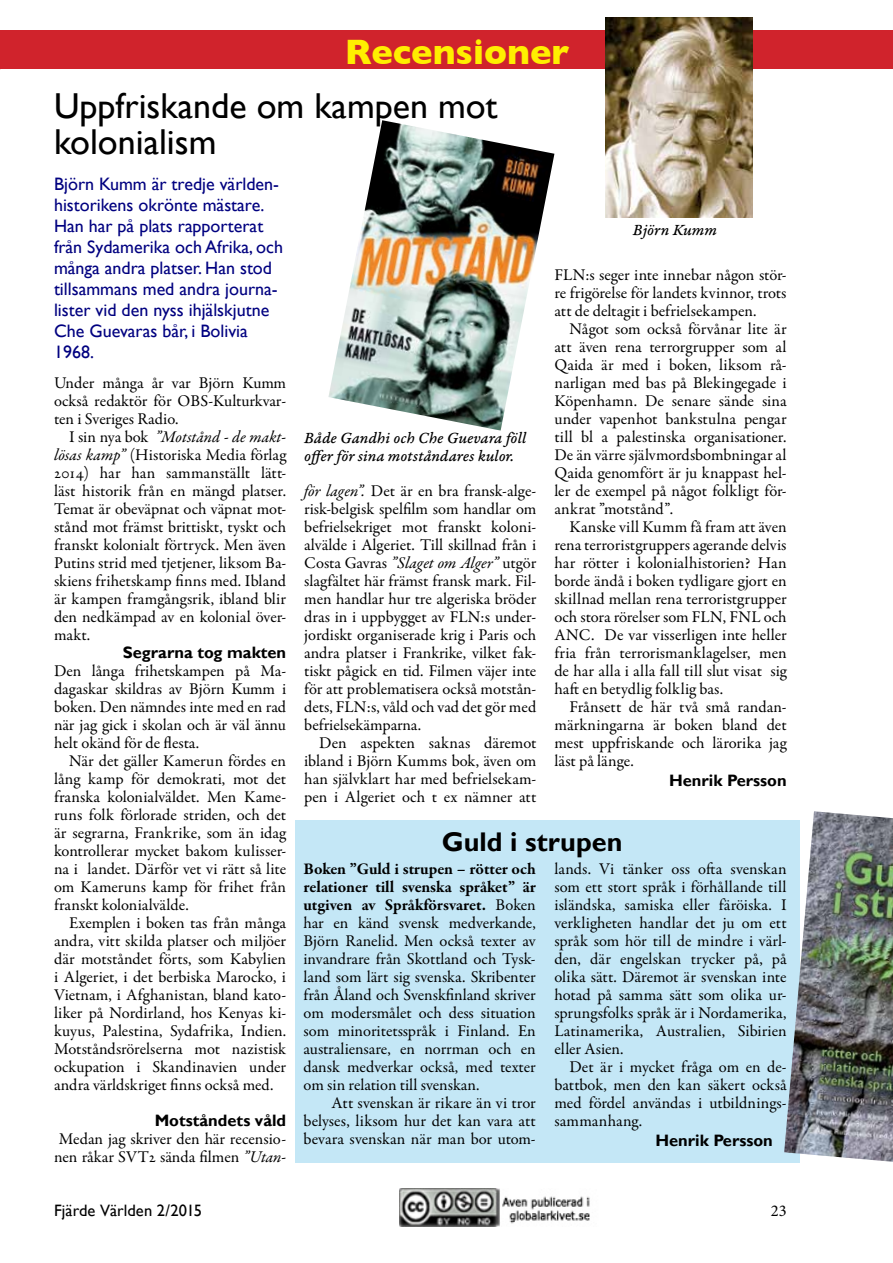
<style>
.page{position:relative;width:893px;height:1263px;background:#fff}
.page>*{position:absolute;margin:0;border:0;box-sizing:border-box;transform-origin:0 0}
.t1{font:36px/36px "Gill Sans";color:#000}
.t2{font:700 36px "Gill Sans";color:#ffef00}
.t3{font:700 27px "Gill Sans";letter-spacing:.005em;color:#000}
.t4{font:18px/21px "Gill Sans";color:#000080}
.t5{font:16.5px/18px "Garamond Premr Pro";color:#000;text-align:justify}
.t6{font:16.5px/18px "Garamond Premr Pro Med It Capt";color:#000}
.t7{font:700 16.5px "Gill Sans";color:#000}
.t8{font:16.5px "Gill Sans";letter-spacing:.005em;color:#000}
.t9{font:16.5px "Minion Pro";color:#000}
.s1{font-style:italic}
.s2{font-weight:700}
</style>
<div class="page">
<div style="left:295px;top:821px;width:504px;height:342px;background:#c4e7f6"></div>
<div style="left:0;top:30px;width:893px;height:39px;background:#d0232c"></div>
<img style="left:328px;top:120px;width:226px;height:311px">
<img style="left:606px;top:17px;width:146px;height:201px">
<img style="left:784px;top:811px;width:109px;height:351px">
<img style="left:400px;top:1188px;width:190px;height:39px">
<h1 class="t2" style="left:345px;top:31px;width:226px">Recensioner</h1>
<h1 class="t1" style="left:54px;top:88px;width:445px">Uppfriskande om kampen mot kolonialism</h1>
<p class="t4" style="left:54px;top:174px;width:231px">Björn Kumm är tredje världen&shy;historikens okrönte mästare.<br>Han har på plats rapporterat från Sydamerika och Afrika, och många andra platser. Han stod tillsammans med andra journa&shy;lister vid den nyss ihjälskjutne<br>Che Guevaras bår, i Bolivia<br>1968.</p>
<p class="t5" style="left:54px;top:374px;width:234px">Under många år var Björn Kumm också redaktör för OBS-Kulturkvar&shy;ten i Sveriges Radio.</p>
<p class="t5" style="left:54px;top:428px;width:234px;text-indent:15px">I sin nya bok <span class="s1">”Motstånd - de makt&shy;lösas kamp”</span> (Historiska Media förlag 2014) har han sammanställt lätt&shy;läst historik från en mängd platser.<br>Temat är obeväpnat och väpnat mot&shy;stånd mot främst brittiskt, tyskt och franskt kolonialt förtryck. Men även Putins strid med tjetjener, liksom Ba&shy;skiens frihetskamp finns med. Ibland är kampen framgångsrik, ibland blir den nedkämpad av en kolonial över&shy;makt.</p>
<p class="t7" style="left:123px;top:642px;width:165px">Segrarna tog makten</p>
<p class="t5" style="left:54px;top:662px;width:234px">Den långa frihetskampen på Ma&shy;dagaskar skildras av Björn Kumm i boken. Den nämndes inte med en rad när jag gick i skolan och är väl ännu helt okänd för de flesta.</p>
<p class="t5" style="left:54px;top:752px;width:234px;text-indent:15px">När det gäller Kamerun fördes en lång kamp för demokrati, mot det franska kolonialväldet. Men Kame&shy;runs folk förlorade striden, och det är segrarna, Frankrike, som än idag kontrollerar mycket bakom kulisser&shy;na i landet. Därför vet vi rätt så lite om Kameruns kamp för frihet från franskt kolonialvälde.</p>
<p class="t5" style="left:54px;top:914px;width:234px;text-indent:15px">Exemplen i boken tas från många andra, vitt skilda platser och miljöer där motståndet förts, som Kabylien i Algeriet, i det berbiska Marocko, i Vietnam, i Afghanistan, bland kato&shy;liker på Nordirland, hos Kenyas ki&shy;kuyus, Palestina, Sydafrika, Indien.<br>Motståndsrörelserna mot nazistisk ockupation i Skandinavien under andra världskriget finns också med.</p>
<p class="t7" style="left:155px;top:1110px;width:133px">Motståndets våld</p>
<p class="t5" style="left:54px;top:1130px;width:234px">Medan jag skriver den här recensio&shy;nen råkar SVT2 sända filmen <span class="s1">”Utan-</span></p>
<p class="t6" style="left:304px;top:429px;width:224px">Både Gandhi och Che Guevara föll offer för sina motståndares kulor.</p>
<p class="t5" style="left:304px;top:482px;width:234px"><span class="s1">för lagen”.</span> Det är en bra fransk-alge&shy;risk-belgisk spelfilm som handlar om befrielsekriget mot franskt koloni&shy;alvälde i Algeriet. Till skillnad från i Costa Gavras <span class="s1">”Slaget om Alger”</span> utgör slagfältet här främst fransk mark. Fil&shy;men handlar hur tre algeriska bröder dras in i uppbygget av FLN:s under&shy;jordiskt organiserade krig i Paris och andra platser i Frankrike, vilket fak&shy;tiskt pågick en tid. Filmen väjer inte för att problematisera också motstån&shy;dets, FLN:s, våld och vad det gör med befrielsekämparna.</p>
<p class="t5" style="left:304px;top:734px;width:234px;text-indent:15px">Den aspekten saknas däremot ibland i Björn Kumms bok, även om han självklart har med befrielsekam&shy;pen i Algeriet och t ex nämner att</p>
<p class="t6" style="left:633px;top:222px;width:86px">Björn Kumm</p>
<p class="t5" style="left:554px;top:266px;width:234px">FLN:s seger inte innebar någon stör&shy;re frigörelse för landets kvinnor, trots att de deltagit i befrielsekampen.</p>
<p class="t5" style="left:554px;top:320px;width:234px;text-indent:15px">Något som också förvånar lite är att även rena terrorgrupper som al Qaida är med i boken, liksom rå&shy;narligan med bas på Blekingegade i Köpenhamn. De senare sände sina under vapenhot bankstulna pengar till bl a palestinska organisationer.<br>De än värre självmordsbombningar al Qaida genomfört är ju knappast hel&shy;ler de exempel på något folkligt för&shy;ankrat ”motstånd”.</p>
<p class="t5" style="left:554px;top:518px;width:234px;text-indent:15px">Kanske vill Kumm få fram att även rena terroristgruppers agerande delvis har rötter i kolonialhistorien? Han borde ändå i boken tydligare gjort en skillnad mellan rena terroristgrupper och stora rörelser som FLN, FNL och ANC. De var visserligen inte heller fria från terrorismanklagelser, men de har alla i alla fall till slut visat sig haft en betydlig folklig bas.</p>
<p class="t5" style="left:554px;top:698px;width:234px;text-indent:15px">Frånsett de här två små randan&shy;märkningarna är boken bland det mest uppfriskande och lärorika jag läst på länge.</p>
<p class="t7" style="left:669px;top:770px;width:119px">Henrik Persson</p>
<h2 class="t3" style="left:442px;top:826px;width:182px">Guld i strupen</h2>
<p class="t5" style="left:304px;top:860px;width:234px"><span class="s2">Boken ”Guld i strupen – rötter och relationer till svenska språket” är utgiven av Språkförsvaret.</span> Boken har en känd svensk medverkande, Björn Ranelid. Men också texter av invandrare från Skottland och Tysk&shy;land som lärt sig svenska. Skribenter från Åland och Svenskfinland skriver om modersmålet och dess situation som minoritetsspråk i Finland. En australiensare, en norrman och en dansk medverkar också, med texter om sin relation till svenskan.</p>
<p class="t5" style="left:304px;top:1094px;width:234px;text-indent:28px">Att svenskan är rikare än vi tror belyses, liksom hur det kan vara att bevara svenskan när man bor utom-</p>
<p class="t5" style="left:554px;top:860px;width:234px">lands. Vi tänker oss ofta svenskan som ett stort språk i förhållande till isländska, samiska eller färöiska. I verkligheten handlar det ju om ett språk som hör till de mindre i värl&shy;den, där engelskan trycker på, på olika sätt. Däremot är svenskan inte hotad på samma sätt som olika ur&shy;sprungsfolks språk är i Nordamerika, Latinamerika, Australien, Sibirien eller Asien.</p>
<p class="t5" style="left:554px;top:1058px;width:234px;text-indent:15px">Det är i mycket fråga om en de&shy;battbok, men den kan säkert också med fördel användas i utbildnings&shy;sammanhang.</p>
<p class="t7" style="left:655px;top:1130px;width:119px">Henrik Persson</p>
<p class="t8" style="left:54px;top:1201px;width:150px">Fjärde Världen 2/2015</p>
<p class="t9" style="left:771px;top:1199px;width:17px">23</p>
</div>
